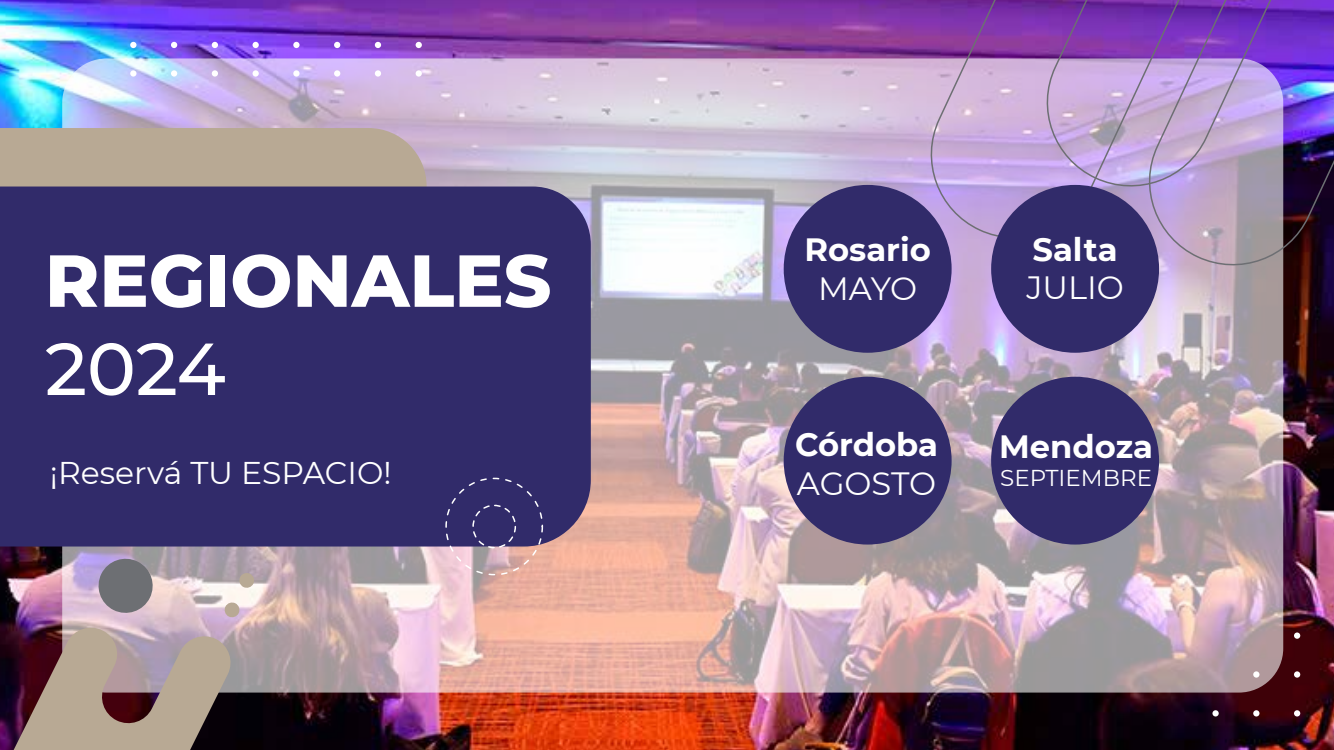
<style>
.page{position:relative;width:1334px;height:750px;background:#fff}
.page>*{position:absolute;margin:0;border:0;box-sizing:border-box;transform-origin:0 0}
.t1{font:800 73.5px "Montserrat";color:#fff}
.t2{font:500 73.5px "Montserrat";color:#fff}
.t3{font:700 32.25px "Montserrat";color:#fff}
.t4{font:32.25px "Montserrat";color:#fff}
.t5{font:31.35px "Montserrat";color:#fff}
.t6{font:22.95px "Montserrat";color:#fff}
</style>
<div class="page">
<img style="left:0;top:0;width:1333px;height:750px">
<img style="left:62px;top:58px;width:1221px;height:635px;border-radius:44px">
<svg style="left:0;top:624px;width:234px;height:126px;background:#8f7876"></svg>
<svg style="left:95px;top:555px;width:61px;height:62px;background:#918a96"></svg>
<svg style="left:238px;top:572px;width:17px;height:17px"></svg>
<svg style="left:224px;top:601px;width:16px;height:17px"></svg>
<svg style="left:919px;top:0;width:218px;height:249px;background:#b68ecd"></svg>
<svg style="left:1035px;top:0;width:102px;height:197px;background:#ae85ca"></svg>
<img style="left:1137px;top:0;width:196px;height:276px">
<div style="left:0;top:128px;width:426px;height:59px;background:#b8a994"></div>
<div style="left:0;top:187px;width:591px;height:360px;background:#312b6a"></div>
<div style="left:783px;top:185px;width:168px;height:168px;background:#312b6a;border-radius:50%"></div>
<div style="left:991px;top:185px;width:167px;height:168px;background:#312b6a;border-radius:50%"></div>
<div style="left:783px;top:377px;width:168px;height:168px;background:#312b6a;border-radius:50%"></div>
<div style="left:991px;top:377px;width:167px;height:168px;background:#312b6a;border-radius:50%"></div>
<svg style="left:130px;top:42px;width:6px;height:6px"></svg>
<svg style="left:171px;top:42px;width:6px;height:6px"></svg>
<svg style="left:212px;top:42px;width:6px;height:6px"></svg>
<div style="left:252px;top:42px;width:7px;height:6px;background:#fff;border-radius:50%"></div>
<svg style="left:293px;top:42px;width:6px;height:6px"></svg>
<svg style="left:334px;top:42px;width:6px;height:6px"></svg>
<svg style="left:375px;top:42px;width:6px;height:6px"></svg>
<div style="left:415px;top:42px;width:7px;height:6px;background:#fff;border-radius:50%"></div>
<div style="left:130px;top:70px;width:6px;height:7px;background:#fff;border-radius:50%"></div>
<div style="left:171px;top:70px;width:6px;height:7px;background:#fff;border-radius:50%"></div>
<div style="left:212px;top:70px;width:6px;height:7px;background:#fff;border-radius:50%"></div>
<div style="left:252px;top:70px;width:7px;height:7px;background:#fff;border-radius:50%"></div>
<div style="left:293px;top:70px;width:6px;height:7px;background:#fff;border-radius:50%"></div>
<div style="left:334px;top:70px;width:6px;height:7px;background:#fff;border-radius:50%"></div>
<div style="left:375px;top:70px;width:6px;height:7px;background:#fff;border-radius:50%"></div>
<div style="left:415px;top:70px;width:7px;height:7px;background:#fff;border-radius:50%"></div>
<div style="left:1212px;top:710px;width:6px;height:7px;background:#fff;border-radius:50%"></div>
<div style="left:1253px;top:710px;width:6px;height:7px;background:#fff;border-radius:50%"></div>
<svg style="left:1293px;top:710px;width:7px;height:7px"></svg>
<div style="left:1253px;top:671px;width:6px;height:7px;background:#fff;border-radius:50%"></div>
<svg style="left:1293px;top:671px;width:7px;height:7px"></svg>
<svg style="left:1293px;top:633px;width:7px;height:6px"></svg>
<div style="left:445px;top:478px;width:98px;height:97px;border:2px dashed #fff;border-radius:50%"></div>
<div style="left:472px;top:505px;width:44px;height:43px;border:2px dashed #fff;border-radius:50%"></div>
<h1 class="t1" style="left:45px;top:227px;width:508px">REGIONALES</h1>
<h1 class="t2" style="left:45px;top:318px;width:182px">2024</h1>
<p class="t5" style="left:50px;top:451px;width:343px">¡Reservá TU ESPACIO!</p>
<p class="t3" style="left:804px;top:226px;width:128px">Rosario</p>
<p class="t4" style="left:818px;top:266px;width:101px">MAYO</p>
<p class="t3" style="left:795px;top:422px;width:144px">Córdoba</p>
<p class="t4" style="left:796px;top:461px;width:141px">AGOSTO</p>
<p class="t3" style="left:1032px;top:226px;width:87px">Salta</p>
<p class="t4" style="left:1026px;top:266px;width:99px">JULIO</p>
<p class="t3" style="left:999px;top:423px;width:156px">Mendoza</p>
<p class="t6" style="left:1000px;top:462px;width:153px">SEPTIEMBRE</p>
</div>
